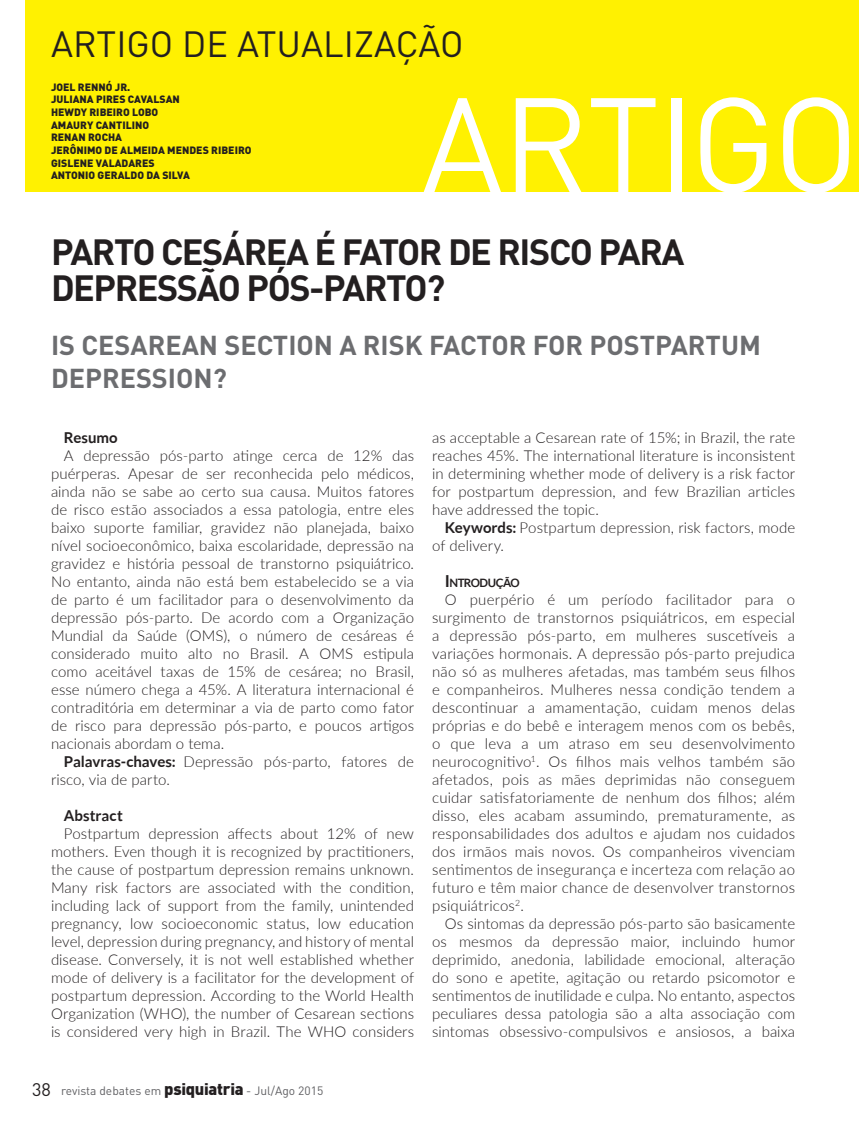
<style>
.page{position:relative;width:859px;height:1132px;background:#fff}
.page>*{position:absolute;margin:0;border:0;box-sizing:border-box;transform-origin:0 0}
.CARTOLA_BRANCA{font:132px "DIN";letter-spacing:-.015em;color:#fff}
.TÍTULO_ARTIGO_1{font:700 36px/36px "DIN";letter-spacing:-.04em;color:#231f20}
.CARTOLA{font:36px "DIN";color:#231f20}
.TÍTULO_ARTIGO_2{font:700 27px/33px "DIN";color:#6c6d70}
.CORPO_ARTIGO{font:300 15px/18px "Lato";letter-spacing:.005em;color:#231f20;text-align:justify}
.CORPO_ARTIGO-2{font:700 15px "Lato";letter-spacing:.005em;color:#231f20}
.t1{font:12px "DIN";color:#616164}
.TÍTULO_1{font:700 11.55px "Lato";letter-spacing:-.04em;color:#231f20}
.AUTORES{font:900 10.5px "DIN";color:#231f20}
.s1{font-weight:700}
.s2{font-size:18px;color:#231f20}
.s3{font-weight:900;font-size:16.5px;color:#231f20}
.s4{font-size:16.5px}
</style>
<div class="page">
<div style="left:26px;top:0;width:833px;height:192px;background:#fff101"></div>
<p class="CARTOLA" style="left:51px;top:21px;width:414px">ARTIGO DE ATUALIZAÇÃO</p>
<p class="AUTORES" style="left:51px;top:80px;width:81px">JOEL RENNÓ JR.</p>
<p class="AUTORES" style="left:51px;top:93px;width:130px">JULIANA PIRES CAVALSAN</p>
<p class="AUTORES" style="left:51px;top:105px;width:109px">HEWDY RIBEIRO LOBO</p>
<p class="AUTORES" style="left:51px;top:118px;width:100px">AMAURY CANTILINO</p>
<p class="AUTORES" style="left:51px;top:130px;width:73px">RENAN ROCHA</p>
<p class="AUTORES" style="left:51px;top:143px;width:202px">JERÔNIMO DE ALMEIDA MENDES RIBEIRO</p>
<p class="AUTORES" style="left:51px;top:156px;width:105px">GISLENE VALADARES</p>
<p class="AUTORES" style="left:51px;top:168px;width:141px">ANTONIO GERALDO DA SILVA</p>
<p class="CARTOLA_BRANCA" style="left:422px;top:62px;width:438px">ARTIGO</p>
<p class="TÍTULO_ARTIGO_1" style="left:51px;top:232px;width:635px">PARTO CESÁREA É FATOR DE RISCO PARA<br>DEPRESSÃO PÓS-PARTO?</p>
<p class="TÍTULO_ARTIGO_2" style="left:51px;top:327px;width:711px">IS CESAREAN SECTION A RISK FACTOR FOR POSTPARTUM<br>DEPRESSION?</p>
<p class="CORPO_ARTIGO-2" style="left:64px;top:428px;width:56px">Resumo</p>
<p class="CORPO_ARTIGO" style="left:51px;top:445px;width:365px;text-indent:13px">A depressão pós-parto atinge cerca de 12% das puérperas. Apesar de ser reconhecida pelo médicos, ainda não se sabe ao certo sua causa. Muitos fatores de risco estão associados a essa patologia, entre eles baixo suporte familiar, gravidez não planejada, baixo nível socioeconômico, baixa escolaridade, depressão na gravidez e história pessoal de transtorno psiquiátrico.<br>No entanto, ainda não está bem estabelecido se a via de parto é um facilitador para o desenvolvimento da depressão pós-parto. De acordo com a Organização Mundial da Saúde (OMS), o número de cesáreas é considerado muito alto no Brasil. A OMS estipula como aceitável taxas de 15% de cesárea; no Brasil, esse número chega a 45%. A literatura internacional é contraditória em determinar a via de parto como fator de risco para depressão pós-parto, e poucos artigos nacionais abordam o tema.</p>
<p class="CORPO_ARTIGO" style="left:51px;top:751px;width:365px;text-indent:13px"><span class="s1">Palavras-chaves:</span> Depressão pós-parto, fatores de risco, via de parto.</p>
<p class="CORPO_ARTIGO-2" style="left:64px;top:806px;width:61px">Abstract</p>
<p class="CORPO_ARTIGO" style="left:51px;top:823px;width:365px;text-indent:13px">Postpartum depression affects about 12% of new mothers. Even though it is recognized by practitioners, the cause of postpartum depression remains unknown.<br>Many risk factors are associated with the condition, including lack of support from the family, unintended pregnancy, low socioeconomic status, low education level, depression during pregnancy, and history of mental disease. Conversely, it is not well established whether mode of delivery is a facilitator for the development of postpartum depression. According to the World Health Organization (WHO), the number of Cesarean sections is considered very high in Brazil. The WHO considers</p>
<p class="t1" style="left:32px;top:1082px;width:292px"><span class="s2">38</span> revista debates em <span class="s3">psiquiatria</span> - Jul/Ago 2015</p>
<p class="CORPO_ARTIGO" style="left:432px;top:427px;width:365px">as acceptable a Cesarean rate of 15%; in Brazil, the rate reaches 45%. The international literature is inconsistent in determining whether mode of delivery is a risk factor for postpartum depression, and few Brazilian articles have addressed the topic.</p>
<p class="CORPO_ARTIGO" style="left:432px;top:517px;width:365px;text-indent:13px"><span class="s1">Keywords:</span> Postpartum depression, risk factors, mode of delivery.</p>
<p class="TÍTULO_1" style="left:445px;top:576px;width:76px"><span class="s4">I</span>NTRODUÇÃO</p>
<p class="CORPO_ARTIGO" style="left:432px;top:589px;width:365px;text-indent:13px">O puerpério é um período facilitador para o surgimento de transtornos psiquiátricos, em especial a depressão pós-parto, em mulheres suscetíveis a variações hormonais. A depressão pós-parto prejudica não só as mulheres afetadas, mas também seus filhos e companheiros. Mulheres nessa condição tendem a descontinuar a amamentação, cuidam menos delas próprias e do bebê e interagem menos com os bebês, o que leva a um atraso em seu desenvolvimento neurocognitivo<sup>1</sup>. Os filhos mais velhos também são afetados, pois as mães deprimidas não conseguem cuidar satisfatoriamente de nenhum dos filhos; além disso, eles acabam assumindo, prematuramente, as responsabilidades dos adultos e ajudam nos cuidados dos irmãos mais novos. Os companheiros vivenciam sentimentos de insegurança e incerteza com relação ao futuro e têm maior chance de desenvolver transtornos psiquiátricos<sup>2</sup>.</p>
<p class="CORPO_ARTIGO" style="left:432px;top:913px;width:365px;text-indent:13px">Os sintomas da depressão pós-parto são basicamente os mesmos da depressão maior, incluindo humor deprimido, anedonia, labilidade emocional, alteração do sono e apetite, agitação ou retardo psicomotor e sentimentos de inutilidade e culpa. No entanto, aspectos peculiares dessa patologia são a alta associação com sintomas obsessivo-compulsivos e ansiosos, a baixa</p>
</div>
